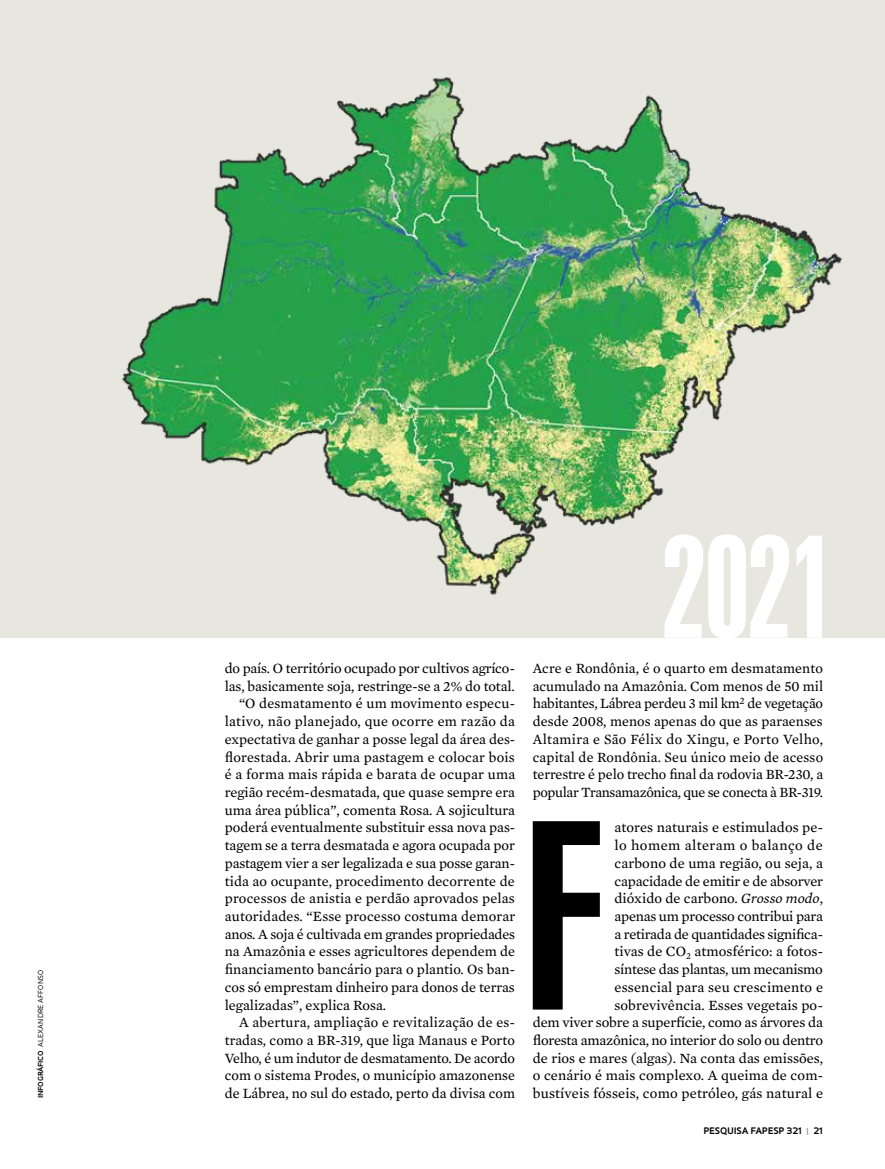
<style>
.page{position:relative;width:885px;height:1169px;background:#fff}
.page>*{position:absolute;margin:0;border:0;box-sizing:border-box;transform-origin:0 0}
.t1{font:240.75px "Swiss 924 BT Regular B";color:#000}
.t2{font:135px "Swiss 924 BT Regular B";color:#fff}
.t3{font:14.4px/17.7px "Mercury Text G2";color:#000;text-align:justify}
.t4{font:14.4px "Mercury Text G2";letter-spacing:.02em;color:#000}
.t5{font:700 8.7px "Oculum";letter-spacing:.015em;color:#000}
.t6{font:6.75px "Oculum";letter-spacing:.02em;color:#000}
.t7{font:700 6.75px "Oculum";letter-spacing:.015em;color:#000}
.s1{font-style:italic}
.s2{color:#939598}
</style>
<div class="page">
<div style="left:0;top:0;width:885px;height:637px;background:#e7e7e0"></div>
<img style="left:122px;top:77px;width:720px;height:518px">
<p class="t6" style="left:36px;top:1047px;width:79px;rotate:-90deg">ALEXANDRE AFFONSO</p>
<p class="t7" style="left:36px;top:1098px;width:49px;rotate:-90deg">INFOGRÁFICO</p>
<p class="t3" style="left:225px;top:658px;width:292px">do país. O território ocupado por cultivos agríco-</p>
<p class="t3" style="left:225px;top:676px;width:292px">las, basicamente soja, restringe-se a 2% do total.</p>
<p class="t3" style="left:239px;top:694px;width:277px">“O desmatamento é um movimento especu-</p>
<p class="t4" style="left:225px;top:711px;width:292px">lativo, não planejado, que ocorre em razão da</p>
<p class="t3" style="left:225px;top:729px;width:292px">expectativa de ganhar a posse legal da área des-</p>
<p class="t3" style="left:225px;top:747px;width:292px">florestada. Abrir uma pastagem e colocar bois</p>
<p class="t3" style="left:225px;top:765px;width:292px">é a forma mais rápida e barata de ocupar uma</p>
<p class="t3" style="left:225px;top:782px;width:292px">região recém-desmatada, que quase sempre era</p>
<p class="t3" style="left:225px;top:800px;width:292px">uma área pública”, comenta Rosa. A sojicultura</p>
<p class="t3" style="left:225px;top:818px;width:292px">poderá eventualmente substituir essa nova pas-</p>
<p class="t3" style="left:225px;top:835px;width:292px">tagem se a terra desmatada e agora ocupada por</p>
<p class="t3" style="left:225px;top:853px;width:292px">pastagem vier a ser legalizada e sua posse garan-</p>
<p class="t3" style="left:225px;top:871px;width:292px">tida ao ocupante, procedimento decorrente de</p>
<p class="t3" style="left:225px;top:889px;width:292px">processos de anistia e perdão aprovados pelas</p>
<p class="t3" style="left:225px;top:906px;width:292px">autoridades. “Esse processo costuma demorar</p>
<p class="t3" style="left:225px;top:924px;width:292px">anos. A soja é cultivada em grandes propriedades</p>
<p class="t3" style="left:225px;top:942px;width:292px">na Amazônia e esses agricultores dependem de</p>
<p class="t3" style="left:225px;top:959px;width:292px">financiamento bancário para o plantio. Os ban-</p>
<p class="t3" style="left:225px;top:977px;width:292px">cos só emprestam dinheiro para donos de terras</p>
<p class="t3" style="left:225px;top:995px;width:163px">legalizadas”, explica Rosa.</p>
<p class="t3" style="left:239px;top:1012px;width:277px">A abertura, ampliação e revitalização de es-</p>
<p class="t3" style="left:225px;top:1030px;width:292px">tradas, como a BR-319, que liga Manaus e Porto</p>
<p class="t3" style="left:225px;top:1048px;width:292px">Velho, é um indutor de desmatamento. De acordo</p>
<p class="t3" style="left:225px;top:1066px;width:292px">com o sistema Prodes, o município amazonense</p>
<p class="t3" style="left:225px;top:1083px;width:292px">de Lábrea, no sul do estado, perto da divisa com</p>
<h2 class="t2" style="left:661px;top:505px;width:176px">2021</h2>
<p class="t3" style="left:533px;top:658px;width:292px">Acre e Rondônia, é o quarto em desmatamento acumulado na Amazônia. Com menos de 50 mil habitantes, Lábrea perdeu 3 mil km<sup>2</sup> de vegetação desde 2008, menos apenas do que as paraenses Altamira e São Félix do Xingu, e Porto Velho, capital de Rondônia. Seu único meio de acesso terrestre é pelo trecho final da rodovia BR-230, a popular Transamazônica, que se conecta à BR-319.</p>
<h1 class="t1" style="left:525px;top:772px;width:79px">F</h1>
<p class="t3" style="left:533px;top:818px;width:292px;text-align:right">atores naturais e estimulados pe-<br>lo homem alteram o balanço de<br>carbono de uma região, ou seja, a<br>capacidade de emitir e de absorver<br>dióxido de carbono. <span class="s1">Grosso modo</span>,<br>apenas um processo contribui para<br>a retirada de quantidades significa-<br>tivas de CO<sub>2</sub> atmosférico: a fotos-<br>síntese das plantas, um mecanismo<br>essencial para seu crescimento e sobrevivência. Esses vegetais po-<br>dem viver sobre a superfície, como as árvores da floresta amazônica, no interior do solo ou dentro de rios e mares (algas). Na conta das emissões, o cenário é mais complexo. A queima de com-</p>
<p class="t3" style="left:533px;top:1083px;width:292px">bustíveis fósseis, como petróleo, gás natural e</p>
<p class="t5" style="left:704px;top:1124px;width:121px">PESQUISA FAPESP 321 <span class="s2">|</span> 21</p>
</div>
